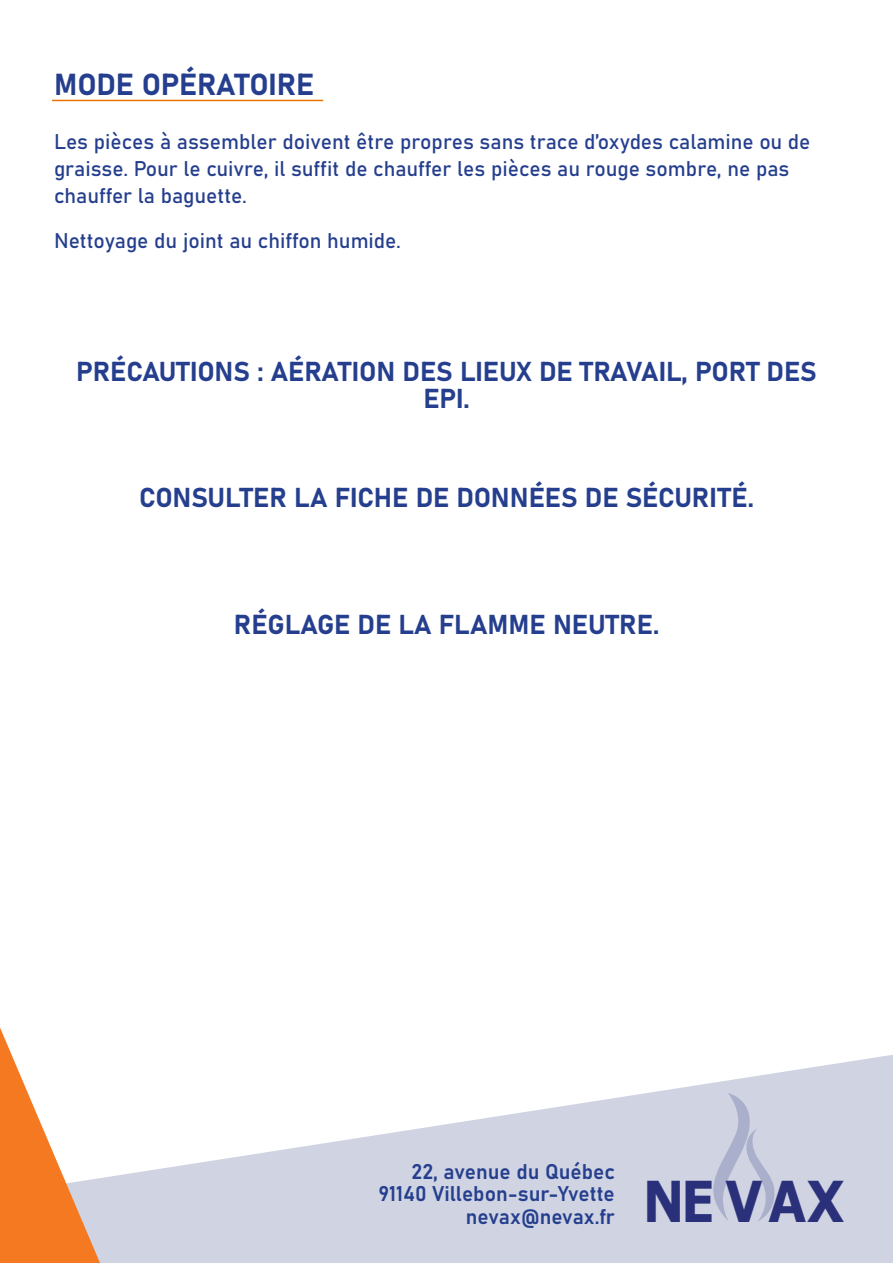
<style>
.page{position:relative;width:893px;height:1263px;background:#fff}
.page>*{position:absolute;margin:0;border:0;box-sizing:border-box;transform-origin:0 0}
.t1{font:700 56.1px "Verdana";color:#2b307b;scale:.88 1}
.t2{font:30px "Bahnschrift";letter-spacing:-.01em;color:#253f8e}
.t3{font:27px/27px "Bahnschrift";color:#253f8e;text-align:center}
.t4{font:21px/27px "Bahnschrift";color:#253f8e}
</style>
<div class="page">
<svg style="left:100px;top:1055px;width:793px;height:208px;fill:#cfd3e2"></svg>
<svg style="left:0;top:1027px;width:100px;height:236px"></svg>
<svg style="left:713px;top:1093px;width:61px;height:128px;background:#c5c9db"></svg>
<hr style="left:52px;top:100px;width:271px;height:1px;background:#ee7202">
<p class="t2" style="left:54px;top:61px;width:262px">MODE OPÉRATOIRE</p>
<p class="t4" style="left:54px;top:127px;width:758px">Les pièces à assembler doivent être propres sans trace d’oxydes calamine ou de graisse. Pour le cuivre, il suffit de chauffer les pièces au rouge sombre, ne pas chauffer la baguette.</p>
<p class="t4" style="left:54px;top:226px;width:348px">Nettoyage du joint au chiffon humide.</p>
<p class="t3" style="left:76px;top:356px;width:742px">PRÉCAUTIONS : AÉRATION DES LIEUX DE TRAVAIL, PORT DES<br>EPI.</p>
<p class="t3" style="left:139px;top:482px;width:616px">CONSULTER LA FICHE DE DONNÉES DE SÉCURITÉ.</p>
<p class="t3" style="left:234px;top:609px;width:427px">RÉGLAGE DE LA FLAMME NEUTRE.</p>
<p class="t4" style="left:411px;top:1156px;width:205px">22, avenue du Québec</p>
<p class="t4" style="left:378px;top:1179px;width:238px">91140 Villebon-sur-Yvette</p>
<p class="t4" style="left:466px;top:1201px;width:150px">nevax@nevax.fr</p>
<p class="t1" style="left:643px;top:1161px;width:231px">NE VAX</p>
</div>
